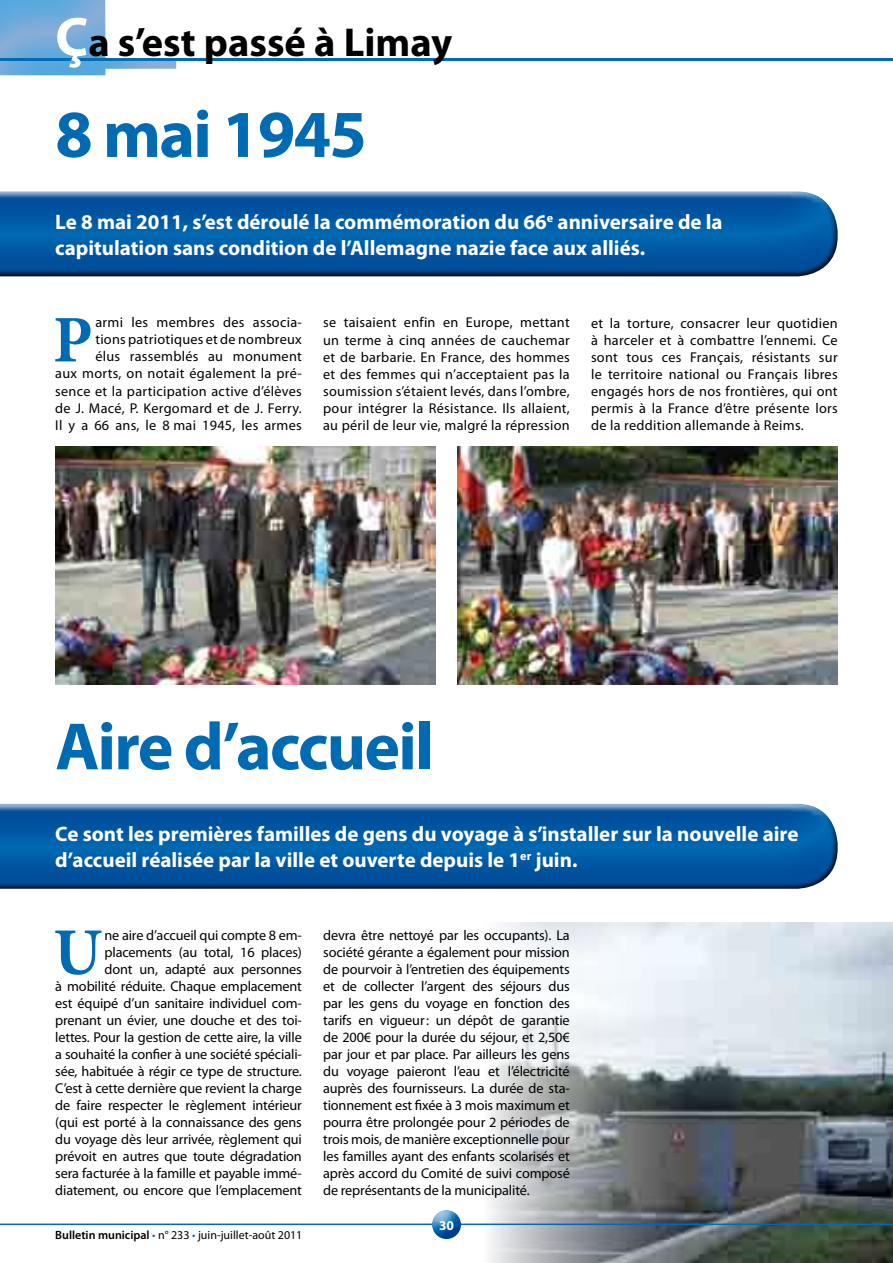
<style>
.page{position:relative;width:893px;height:1263px;background:#fff}
.page>*{position:absolute;margin:0;border:0;box-sizing:border-box;transform-origin:0 0}
.t1{font:700 67.5px "Myriad Pro";letter-spacing:-.025em;color:#006ab3}
.t2{font:700 66.6px "Minion Pro";color:#006ab3}
.t3{font:700 40.5px "Myriad Pro";color:#000}
.t4{font:700 21px/25.5px "Myriad Pro";color:#fff}
.t5{font:14.25px/17px "Myriad Pro";letter-spacing:-.01em;color:#000;text-align:justify}
.t6{font:14.25px/17px "Myriad Pro";letter-spacing:.02em;color:#000;text-align:right}
.t7{font:700 13.5px "Myriad Pro";color:#fff}
.t8{font:12px "Myriad Pro";color:#000}
.s1{font-size:55.5px;color:#fff}
.s2{font-weight:600}
.s3{color:#006ab3}
</style>
<div class="page">
<img style="left:485px;top:923px;width:408px;height:340px">
<div style="left:0;top:189px;width:836px;height:72px;background:#fff;opacity:.75"></div>
<div style="left:0;top:202px;width:839px;height:75px;background:#000;opacity:.75"></div>
<div style="left:0;top:801px;width:836px;height:72px;background:#fff;opacity:.75"></div>
<div style="left:0;top:815px;width:839px;height:75px;background:#000;opacity:.75"></div>
<img style="left:457px;top:446px;width:381px;height:239px">
<img style="left:55px;top:446px;width:381px;height:239px">
<div style="left:0;top:0;width:177px;height:77px;background:#006ab3;opacity:.5"></div>
<hr style="left:0;top:58px;width:893px;height:2px;background:#006ab3">
<hr style="left:0;top:1223px;width:893px;height:2px;background:#006ab3">
<div style="left:430px;top:1208px;width:31px;height:23px;background:#fff;opacity:.75"></div>
<div style="left:430px;top:1211px;width:31px;height:28px;background:#006ab3;opacity:.75"></div>
<h3 class="t3" style="left:55px;top:16px;width:399px"><span class="s1">Ç</span>a s’est passé à Limay</h3>
<h1 class="t1" style="left:55px;top:90px;width:313px">8 mai 1945</h1>
<h3 class="t4" style="left:55px;top:208px;width:669px">Le 8 mai 2011, s’est déroulé la commémoration du 66<sup>e</sup> anniversaire de la capitulation sans condition de l’Allemagne nazie face aux alliés.</h3>
<p class="t6" style="left:55px;top:314px;width:248px">armi les membres des associa-<br>tions patriotiques et de nombreux<br>élus rassemblés au monument<br>aux morts, on notait également la pré&shy;sence et la participation active d’élèves de J. Macé, P. Kergomard et de J. Ferry.<br>Il y a 66 ans, le 8 mai 1945, les armes</p>
<p class="t5" style="left:323px;top:314px;width:248px">se taisaient enfin en Europe, mettant un terme à cinq années de cauchemar et de barbarie. En France, des hommes et des femmes qui n’acceptaient pas la soumission s’étaient levés, dans l’ombre, pour intégrer la Résistance. Ils allaient, au péril de leur vie, malgré la répression</p>
<p class="t5" style="left:591px;top:314px;width:248px">et la torture, consacrer leur quotidien à harceler et à combattre l’ennemi. Ce sont tous ces Français, résistants sur le territoire national ou Français libres engagés hors de nos frontières, qui ont permis à la France d’être présente lors de la reddition allemande à Reims.</p>
<h2 class="t2" style="left:53px;top:293px;width:41px">P</h2>
<h1 class="t1" style="left:55px;top:702px;width:380px">Aire d’accueil</h1>
<h3 class="t4" style="left:55px;top:821px;width:745px">Ce sont les premières familles de gens du voyage à s’installer sur la nouvelle aire d’accueil réalisée par la ville et ouverte depuis le 1<sup>er</sup> juin.</h3>
<p class="t5" style="left:55px;top:926px;width:248px;text-align:right">ne aire d’accueil qui compte 8 em&shy;placements (au total, 16 places)<br>dont un, adapté aux personnes<br>à mobilité réduite. Chaque emplacement est équipé d’un sanitaire individuel com&shy;prenant un évier, une douche et des toi&shy;lettes. Pour la gestion de cette aire, la ville a souhaité la confier à une société spéciali&shy;sée, habituée à régir ce type de structure.<br>C’est à cette dernière que revient la charge de faire respecter le règlement intérieur (qui est porté à la connaissance des gens du voyage dès leur arrivée, règlement qui prévoit en autres que toute dégradation sera facturée à la famille et payable immé&shy;diatement, ou encore que l’emplacement</p>
<p class="t5" style="left:323px;top:926px;width:248px">devra être nettoyé par les occupants). La société gérante a également pour mission de pourvoir à l’entretien des équipements et de collecter l’argent des séjours dus par les gens du voyage en fonction des tarifs en vigueur: un dépôt de garantie de 200€ pour la durée du séjour, et 2,50€ par jour et par place. Par ailleurs les gens du voyage paieront l’eau et l’électricité auprès des fournisseurs. La durée de sta&shy;tionnement est fixée à 3 mois maximum et pourra être prolongée pour 2 périodes de trois mois, de manière exceptionnelle pour les familles ayant des enfants scolarisés et après accord du Comité de suivi composé de représentants de la municipalité.</p>
<h2 class="t2" style="left:53px;top:906px;width:50px">U</h2>
<p class="t8" style="left:55px;top:1227px;width:249px"><span class="s2">Bulletin municipal</span> <span class="s3">•</span> n° 233 <span class="s3">•</span> juin-juillet-août 2011</p>
<p class="t7" style="left:439px;top:1216px;width:16px">30</p>
</div>
